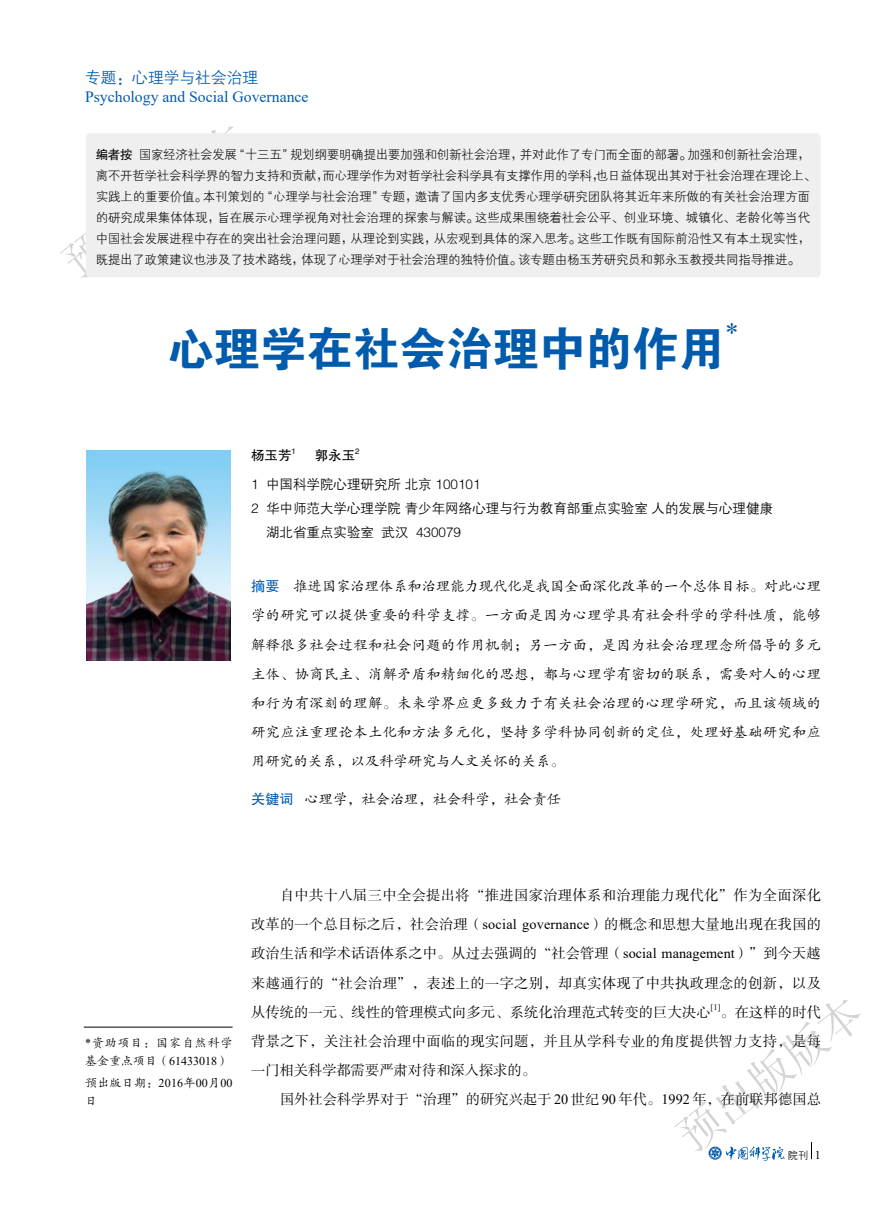
<style>
.page{position:relative;width:893px;height:1212px;background:#fff}
.page>*{position:absolute;margin:0;border:0;box-sizing:border-box;transform-origin:0 0}
.t1{font:46.5px "FZDHTJW GB1 0";color:#005bac}
.t2{font:44.1px "FZSSJW GB1 0";color:#000}
.t3{font:27.15px "Times New Roman";color:#005bac}
.t4{font:15.75px "Times New Roman";color:#005bac}
.t5{font:15.75px "FZZDXJW GB1 0";color:#005bac}
.t6{font:14.25px/29.1px "FZSSJW GB1 0";letter-spacing:.01em;color:#000;text-align:justify}
.t7{font:14.25px/29.1px "FZKTJW GB1 0";color:#000;text-align:justify}
.t8{font:13.5px "FZZDXJW GB1 0";color:#000}
.t9{font:13.5px "FZHTJW GB1 0";color:#000}
.t10{font:12.75px/21px "FZXH1 JW GB1 0";letter-spacing:-.02em;color:#000}
.t11{font:12px/18px "FZKTJW GB1 0";letter-spacing:.07em;color:#000}
.t12{font:12px/18px "FZKTJW GB1 0";letter-spacing:.02em;color:#000}
.t13{font:10.35px "FZZDXJW GB1 0";color:#000}
.t14{font:8.25px "Times New Roman";color:#000}
.t15{font:7.8px "FZHTJW GB1 0";color:#000}
.s1{font-family:"FZHTJW GB1 0"}
.s2{font-family:"FZHTJW GB1 0";color:#005bac}
.s3{font-family:"Times New Roman"}
.s4{font-family:"Times New Roman";font-size:12px}
</style>
<div class="page">
<svg style="left:708px;top:1146px;width:77px;height:14px"></svg>
<svg style="left:811px;top:1142px;width:1px;height:17px"></svg>
<img style="left:86px;top:451px;width:145px;height:210px">
<hr style="left:84px;top:1027px;width:149px;height:1px;background:#000">
<div style="left:86px;top:133px;width:734px;height:144px;background:#efefef;border-radius:4px"></div>
<p class="t5" style="left:85px;top:70px;width:175px">专题：心理学与社会治理</p>
<p class="t4" style="left:85px;top:86px;width:225px">Psychology and Social Governance</p>
<h2 class="t2" style="left:55px;top:250px;width:222px;rotate:-38deg">预出版版本</h2>
<p class="t10" style="left:96px;top:144px;width:722px"><span class="s1">编者按</span> 国家经济社会发展“十三五”规划纲要明确提出要加强和创新社会治理，并对此作了专门而全面的部署。加强和创新社会治理，离不开哲学社会科学界的智力支持和贡献，而心理学作为对哲学社会科学具有支撑作用的学科，也日益体现出其对于社会治理在理论上、实践上的重要价值。本刊策划的“心理学与社会治理”专题，邀请了国内多支优秀心理学研究团队将其近年来所做的有关社会治理方面的研究成果集体体现，旨在展示心理学视角对社会治理的探索与解读。这些成果围绕着社会公平、创业环境、城镇化、老龄化等当代中国社会发展进程中存在的突出社会治理问题，从理论到实践，从宏观到具体的深入思考。这些工作既有国际前沿性又有本土现实性，既提出了政策建议也涉及了技术路线，体现了心理学对于社会治理的独特价值。该专题由杨玉芳研究员和郭永玉教授共同指导推进。</p>
<h1 class="t1" style="left:167px;top:324px;width:559px">心理学在社会治理中的作用</h1>
<h3 class="t3" style="left:725px;top:314px;width:15px">*</h3>
<p class="t9" style="left:251px;top:448px;width:42px">杨玉芳</p>
<p class="t15" style="left:292px;top:447px;width:6px">1</p>
<p class="t9" style="left:315px;top:448px;width:42px">郭永玉</p>
<p class="t15" style="left:355px;top:447px;width:6px">2</p>
<p class="t8" style="left:251px;top:477px;width:231px">1 中国科学院心理研究所 北京 100101</p>
<p class="t8" style="left:251px;top:501px;width:523px">2 华中师范大学心理学院 青少年网络心理与行为教育部重点实验室 人的发展与心理健康</p>
<p class="t8" style="left:266px;top:525px;width:196px">湖北省重点实验室 武汉 430079</p>
<p class="t7" style="left:251px;top:572px;width:571px"><span class="s2">摘要</span> 推进国家治理体系和治理能力现代化是我国全面深化改革的一个总体目标。对此心理学的研究可以提供重要的科学支撑。一方面是因为心理学具有社会科学的学科性质，能够解释很多社会过程和社会问题的作用机制；另一方面，是因为社会治理理念所倡导的多元主体、协商民主、消解矛盾和精细化的思想，都与心理学有密切的联系，需要对人的心理和行为有深刻的理解。未来学界应更多致力于有关社会治理的心理学研究，而且该领域的研究应注重理论本土化和方法多元化，坚持多学科协同创新的定位，处理好基础研究和应用研究的关系，以及科学研究与人文关怀的关系。</p>
<p class="t7" style="left:251px;top:785px;width:311px"><span class="s2">关键词</span> 心理学，社会治理，社会科学，社会责任</p>
<p class="t11" style="left:85px;top:1034px;width:149px"><span class="s3">*</span>资助项目：国家自然科学基金重点项目（<span class="s3">61433018</span>）</p>
<p class="t12" style="left:85px;top:1074px;width:149px">预出版日期：<span class="s3">2016</span>年<span class="s3">00</span>月<span class="s3">00</span>日</p>
<p class="t6" style="left:251px;top:881px;width:571px;text-indent:29px">自中共十八届三中全会提出将“推进国家治理体系和治理能力现代化”作为全面深化改革的一个总目标之后，社会治理（<span class="s3">social governance</span>）的概念和思想大量地出现在我国的政治生活和学术话语体系之中。从过去强调的“社会管理（<span class="s3">social management</span>）”到今天越来越通行的“社会治理”，表述上的一字之别，却真实体现了中共执政理念的创新，以及从传统的一元、线性的管理模式向多元、系统化治理范式转变的巨大决心</p>
<h2 class="t2" style="left:670px;top:1124px;width:222px;rotate:-38deg">预出版版本</h2>
<p class="t14" style="left:711px;top:1001px;width:11px">[1]</p>
<p class="t6" style="left:251px;top:998px;width:571px;text-indent:469px">。在这样的时代背景之下，关注社会治理中面临的现实问题，并且从学科专业的角度提供智力支持，是每一门相关科学都需要严肃对待和深入探求的。</p>
<p class="t6" style="left:280px;top:1085px;width:542px">国外社会科学界对于“治理”的研究兴起于 <span class="s3">20</span> 世纪 <span class="s3">90</span> 年代。<span class="s3">1992</span> 年，在前联邦德国总</p>
<p class="t13" style="left:788px;top:1149px;width:34px">院刊 <span class="s4">1</span></p>
</div>
